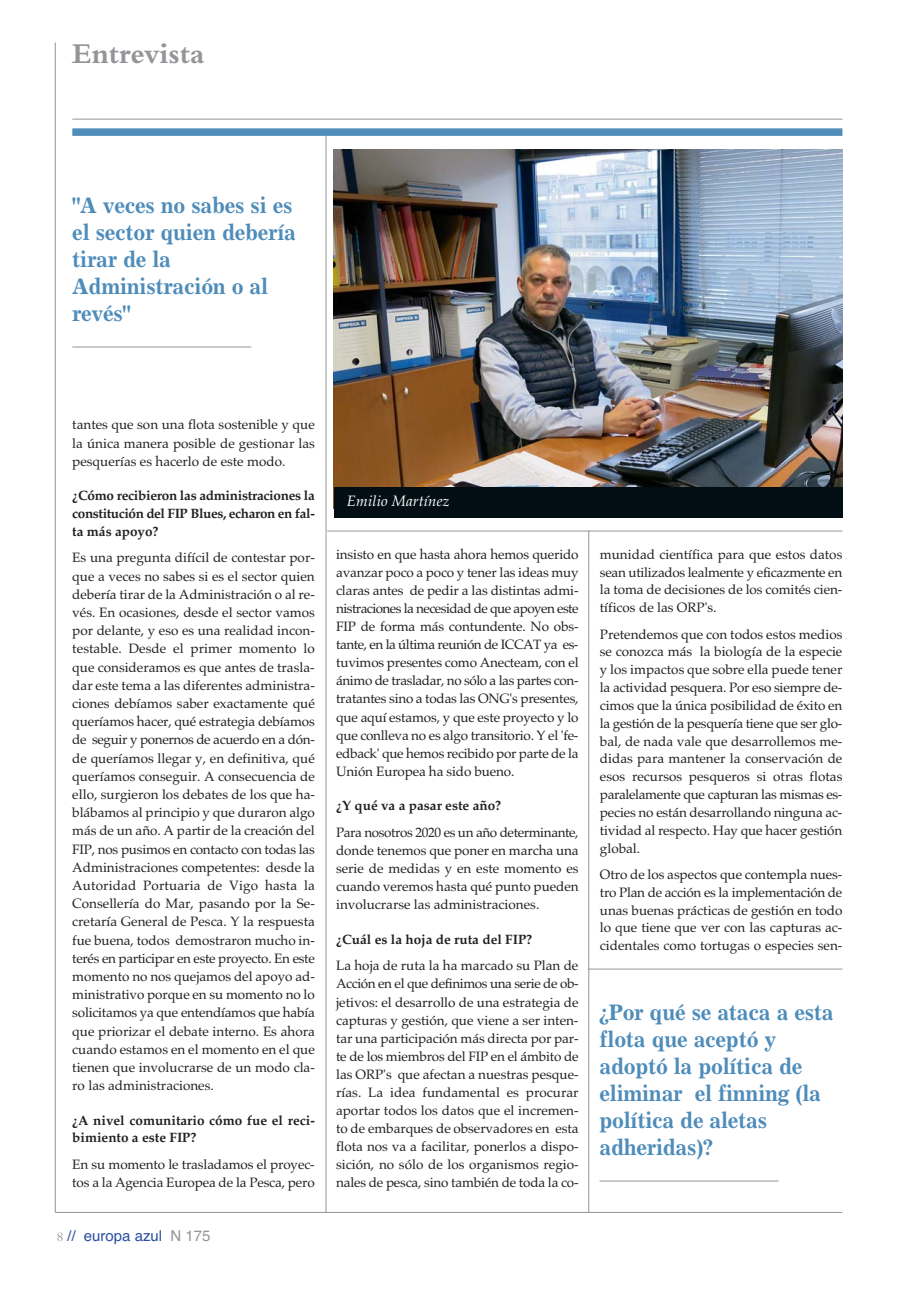
<style>
.page{position:relative;width:919px;height:1289px;background:#fff}
.page>*{position:absolute;margin:0;border:0;box-sizing:border-box;transform-origin:0 0}
.t1{font:700 30px "Bembo";color:#939598}
.t2{font:700 22.5px/27px "Excelsior";letter-spacing:-.015em;color:#4e8cba;scale:.95 1}
.t3{font:15px "Helvetica";color:#2a4ea2}
.t4{font:italic 15px "Palatino";letter-spacing:.01em;color:#fff}
.t5{font:13.5px/18.1px "Palatino";letter-spacing:-.005em;color:#231f20;text-align:justify}
.t6{font:700 13.5px/17.5px "Palatino";color:#231f20;text-align:justify}
.s1{font-family:"Bembo";font-size:13.5px;color:#939598}
.s2{color:#939598}
</style>
<div class="page">
<hr style="left:327px;top:530px;width:515px;height:1px;background:#939598">
<hr style="left:55px;top:1211px;width:787px;height:1px;background:#939598">
<hr style="left:55px;top:43px;width:1px;height:1169px;background:#939598">
<hr style="left:72px;top:119px;width:770px;height:1px;background:#939598">
<hr style="left:325px;top:136px;width:1px;height:1076px;background:#939598">
<hr style="left:588px;top:530px;width:1px;height:682px;background:#939598">
<div style="left:72px;top:128px;width:770px;height:8px;background:#4e8cba"></div>
<img style="left:334px;top:150px;width:508px;height:337px">
<div style="left:334px;top:487px;width:508px;height:30px;background:#020d14"></div>
<hr style="left:72px;top:346px;width:179px;height:1px;background:#939598">
<hr style="left:599px;top:1180px;width:179px;height:1px;background:#939598">
<hr style="left:587px;top:968px;width:255px;height:1px;background:#939598">
<h1 class="t1" style="left:72px;top:42px;width:134px">Entrevista</h1>
<h2 class="t2" style="left:72px;top:193px;width:237px">"A veces no sabes si es el sector quien debería tirar de la<br>Administración o al revés"</h2>
<p class="t5" style="left:72px;top:417px;width:244px">tantes que son una flota sostenible y que la única manera posible de gestionar las pesquerías es hacerlo de este modo.</p>
<p class="t6" style="left:72px;top:488px;width:244px">¿Cómo recibieron las administraciones la constitución del FIP Blues, echaron en fal&shy;ta más apoyo?</p>
<p class="t5" style="left:72px;top:550px;width:244px">Es una pregunta difícil de contestar por&shy;que a veces no sabes si es el sector quien debería tirar de la Administración o al re&shy;vés. En ocasiones, desde el sector vamos por delante, y eso es una realidad incon&shy;testable. Desde el primer momento lo que consideramos es que antes de trasla&shy;dar este tema a las diferentes administra&shy;ciones debíamos saber exactamente qué queríamos hacer, qué estrategia debíamos de seguir y ponernos de acuerdo en a dón&shy;de queríamos llegar y, en definitiva, qué queríamos conseguir. A consecuencia de ello, surgieron los debates de los que ha&shy;blábamos al principio y que duraron algo más de un año. A partir de la creación del FIP, nos pusimos en contacto con todas las Administraciones competentes: desde la Autoridad Portuaria de Vigo hasta la Consellería do Mar, pasando por la Se&shy;cretaría General de Pesca. Y la respuesta fue buena, todos demostraron mucho in&shy;terés en participar en este proyecto. En este momento no nos quejamos del apoyo ad&shy;ministrativo porque en su momento no lo solicitamos ya que entendíamos que había que priorizar el debate interno. Es ahora cuando estamos en el momento en el que tienen que involucrarse de un modo cla&shy;ro las administraciones.</p>
<p class="t6" style="left:72px;top:1112px;width:244px">¿A nivel comunitario cómo fue el reci&shy;bimiento a este FIP?</p>
<p class="t5" style="left:72px;top:1156px;width:244px">En su momento le trasladamos el proyec&shy;tos a la Agencia Europea de la Pesca, pero</p>
<p class="t3" style="left:57px;top:1230px;width:155px"><span class="s1">8</span> // europa azul <span class="s2">N 175</span></p>
<p class="t4" style="left:347px;top:495px;width:104px">Emilio Martínez</p>
<p class="t5" style="left:336px;top:546px;width:244px">insisto en que hasta ahora hemos querido avanzar poco a poco y tener las ideas muy claras antes de pedir a las distintas admi&shy;nistraciones la necesidad de que apoyen este FIP de forma más contundente. No obs&shy;tante, en la última reunión de ICCAT ya es&shy;tuvimos presentes como Anecteam, con el ánimo de trasladar, no sólo a las partes con&shy;tratantes sino a todas las ONG's presentes, que aquí estamos, y que este proyecto y lo que conlleva no es algo transitorio. Y el 'fe&shy;edback' que hemos recibido por parte de la Unión Europea ha sido bueno.</p>
<p class="t6" style="left:336px;top:798px;width:166px">¿Y qué va a pasar este año?</p>
<p class="t5" style="left:336px;top:824px;width:244px">Para nosotros 2020 es un año determinante, donde tenemos que poner en marcha una serie de medidas y en este momento es cuando veremos hasta qué punto pueden involucrarse las administraciones.</p>
<p class="t6" style="left:336px;top:931px;width:198px">¿Cuál es la hoja de ruta del FIP?</p>
<p class="t5" style="left:336px;top:958px;width:244px">La hoja de ruta la ha marcado su Plan de Acción en el que definimos una serie de ob&shy;jetivos: el desarrollo de una estrategia de capturas y gestión, que viene a ser inten&shy;tar una participación más directa por par&shy;te de los miembros del FIP en el ámbito de las ORP's que afectan a nuestras pesque&shy;rías. La idea fundamental es procurar aportar todos los datos que el incremen&shy;to de embarques de observadores en esta flota nos va a facilitar, ponerlos a dispo&shy;sición, no sólo de los organismos regio&shy;nales de pesca, sino también de toda la co-</p>
<p class="t5" style="left:600px;top:547px;width:244px">munidad científica para que estos datos sean utilizados lealmente y eficazmente en la toma de decisiones de los comités cien&shy;tíficos de las ORP's.</p>
<p class="t5" style="left:600px;top:626px;width:244px">Pretendemos que con todos estos medios se conozca más la biología de la especie y los impactos que sobre ella puede tener la actividad pesquera. Por eso siempre de&shy;cimos que la única posibilidad de éxito en la gestión de la pesquería tiene que ser glo&shy;bal, de nada vale que desarrollemos me&shy;didas para mantener la conservación de esos recursos pesqueros si otras flotas paralelamente que capturan las mismas es&shy;pecies no están desarrollando ninguna ac&shy;tividad al respecto. Hay que hacer gestión global.</p>
<p class="t5" style="left:600px;top:866px;width:244px">Otro de los aspectos que contempla nues&shy;tro Plan de acción es la implementación de unas buenas prácticas de gestión en todo lo que tiene que ver con las capturas ac&shy;cidentales como tortugas o especies sen-</p>
<h2 class="t2" style="left:599px;top:1000px;width:248px">¿Por qué se ataca a esta flota que aceptó y adoptó la política de eliminar el finning (la política de aletas adheridas)?</h2>
</div>
